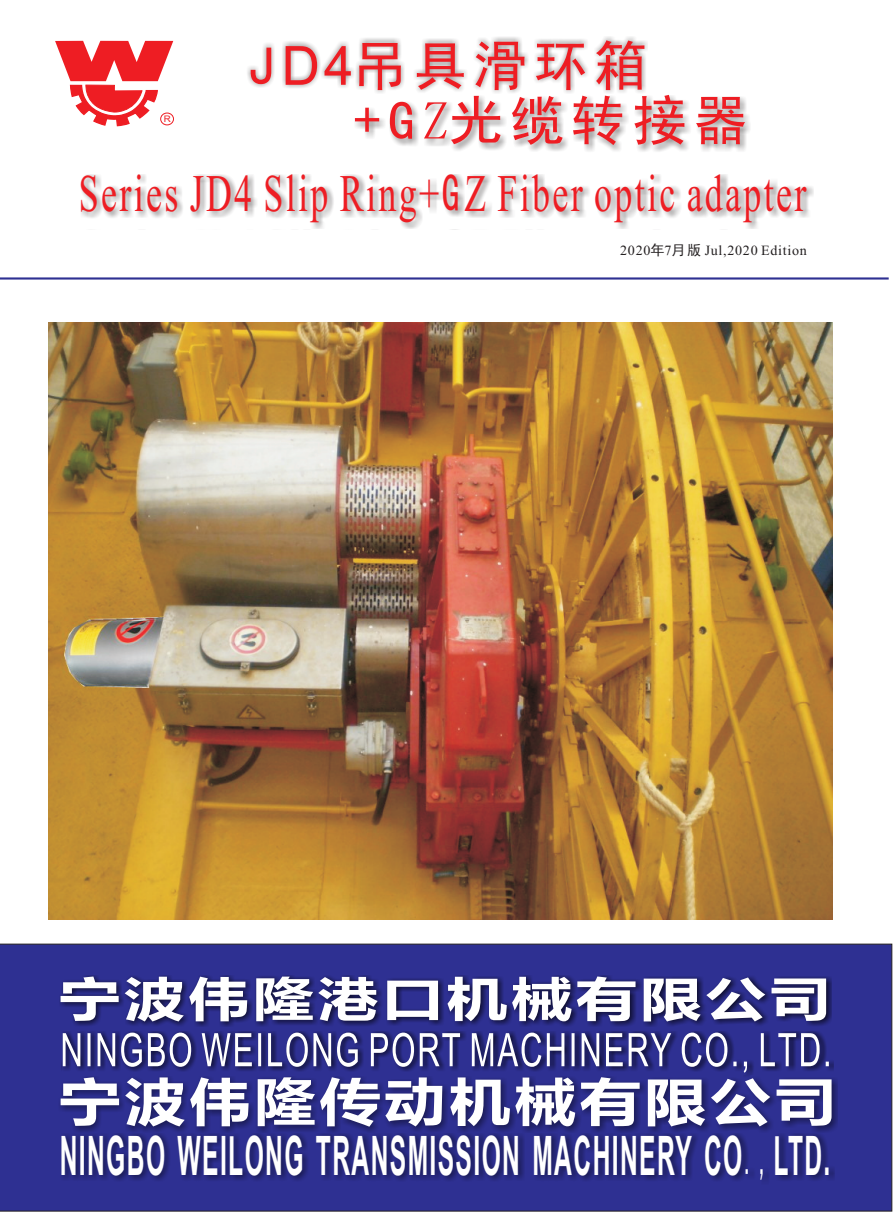
<style>
.page{position:relative;width:893px;height:1212px;background:#fff}
.page>*{position:absolute;margin:0;border:0;box-sizing:border-box;transform-origin:0 0}
.t1{font:700 54.6px "Arial";letter-spacing:.055em;color:#fff;scale:.45 1}
.t2{font:54px "Sim Hei";letter-spacing:.13em;color:#ee1d23}
.t3{font:52.8px "Times New Roman";letter-spacing:.065em;color:#ee1d23;scale:.68 1}
.t4{font:700 50.7px "Microsoft Ya Hei";letter-spacing:.06em;color:#fff;scale:1.21 1}
.t5{font:14.1px "Times New Roman";letter-spacing:.05em;color:#231f20}
.t6{font:9px "Arial";color:#ee1d23;scale:1.08 1}
.s1{font-family:"Arial"}
.s2{font-family:"Sim Sun"}
.s3{font-family:"Sim Hei"}
.s4{font-family:"Sim Hei";font-weight:400}
</style>
<div class="page">
<div style="left:0;top:944px;width:892px;height:267px;background:#2e3092"></div>
<div style="left:244px;top:37px;width:404px;height:57px;background:#231f20;opacity:.49"></div>
<hr style="left:0;top:277px;width:889px;height:3px;background:#2e3092">
<img style="left:48px;top:323px;width:785px;height:596px">
<div style="left:353px;top:95px;width:397px;height:58px;background:#231f20;opacity:.49"></div>
<div style="left:78px;top:174px;width:735px;height:55px;background:#231f20;opacity:.49"></div>
<svg style="left:55px;top:41px;width:118px;height:86px"></svg>
<div style="left:160px;top:113px;width:14px;height:12px;border:1px solid #ee1d23;border-radius:50%"></div>
<div style="left:59px;top:975px;width:773px;height:52px;background:#231f20;opacity:.78"></div>
<svg style="left:61px;top:976px;width:765px;height:45px"></svg>
<div style="left:62px;top:1031px;width:772px;height:46px;background:#2e3092"></div>
<svg style="left:63px;top:1032px;width:766px;height:41px"></svg>
<div style="left:58px;top:1075px;width:779px;height:57px;background:#231f20;opacity:.49"></div>
<div style="left:59px;top:1134px;width:775px;height:51px;background:#231f20;opacity:.49"></div>
<p class="t2" style="left:248px;top:38px;width:401px">J<span class="s1">D4</span>吊具滑环箱</p>
<p class="t2" style="left:354px;top:93px;width:395px">+G<span class="s2">Z</span>光缆转接器</p>
<p class="t3" style="left:79px;top:174px;width:1071px">Series JD4 Slip Ring+<span class="s3">G</span>Z Fiber optic adapter</p>
<p class="t6" style="left:164px;top:116px;width:8px">R</p>
<p class="t5" style="left:620px;top:245px;width:188px">2020<span class="s3">年</span>7<span class="s3">月版</span> Jul,2020 Edition</p>
<p class="t4" style="left:59px;top:1078px;width:644px">宁波伟隆传动机械有限公司</p>
<p class="t1" style="left:60px;top:1135px;width:1714px">NINGBO WEILONG TRANSMISSION MACHINERY CO<span class="s4">.,</span>LTD.</p>
</div>
